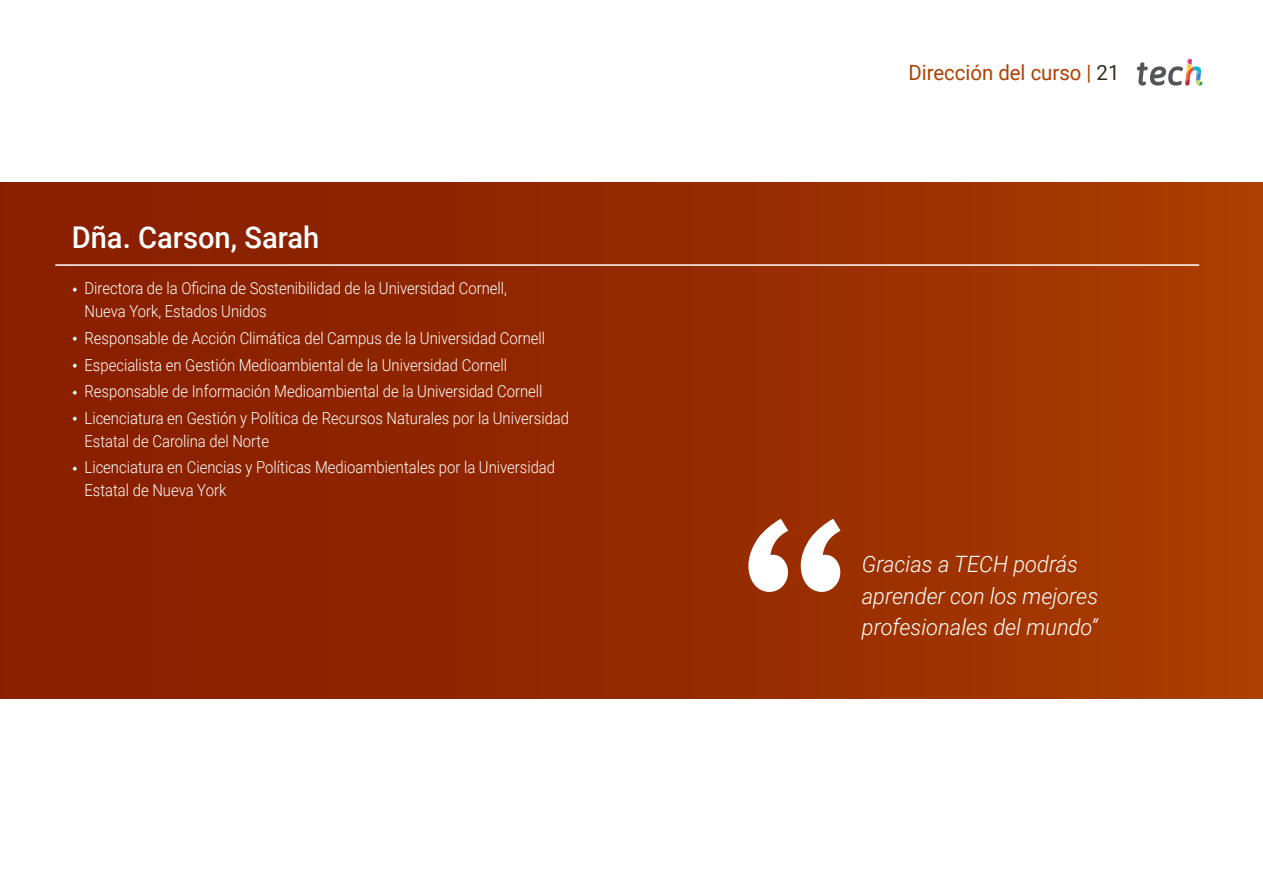
<style>
.page{position:relative;width:1263px;height:893px;background:#fff}
.page>*{position:absolute;margin:0;border:0;box-sizing:border-box;transform-origin:0 0}
.t1{font:500 30px "Roboto";color:#fff}
.t2{font:italic 300 22.5px/31.5px "Roboto";color:#fff}
.t3{font:21px "Roboto";color:#ae4000}
.t4{font:300 16.5px/26.7px "Roboto";color:#fff;scale:.9 1}
.s1{color:#312e20}
</style>
<div class="page">
<div style="left:0;top:182px;width:1263px;height:516px;background:linear-gradient(to right,#851b00,#a83b00)"></div>
<svg style="left:748px;top:519px;width:92px;height:73px"></svg>
<hr style="left:55px;top:264px;width:1144px;height:2px;background:#fff">
<svg style="left:1137px;top:59px;width:65px;height:27px"></svg>
<svg style="left:73px;top:287px;width:4px;height:5px"></svg>
<svg style="left:73px;top:336px;width:4px;height:5px"></svg>
<svg style="left:73px;top:363px;width:4px;height:5px"></svg>
<svg style="left:73px;top:390px;width:4px;height:5px"></svg>
<svg style="left:73px;top:416px;width:4px;height:5px"></svg>
<svg style="left:73px;top:466px;width:4px;height:5px"></svg>
<h1 class="t1" style="left:72px;top:216px;width:249px">Dña. Carson, Sarah</h1>
<p class="t4" style="left:85px;top:277px;width:471px;line-height:22.5px">Directora de la Oficina de Sostenibilidad de la Universidad Cornell,<br>Nueva York, Estados Unidos</p>
<p class="t4" style="left:85px;top:324px;width:540px">Responsable de Acción Climática del Campus de la Universidad Cornell Especialista en Gestión Medioambiental de la Universidad Cornell Responsable de Información Medioambiental de la Universidad Cornell Licenciatura en Gestión y Política de Recursos Naturales por la Universidad</p>
<p class="t4" style="left:85px;top:427px;width:524px">Estatal de Carolina del Norte<br>Licenciatura en Ciencias y Políticas Medioambientales por la Universidad</p>
<p class="t4" style="left:85px;top:476px;width:159px">Estatal de Nueva York</p>
<p class="t3" style="left:908px;top:57px;width:213px">Dirección del curso | <span class="s1">21</span></p>
<h2 class="t2" style="left:862px;top:548px;width:238px">Gracias a TECH podrás aprender con los mejores profesionales del mundo”</h2>
</div>
